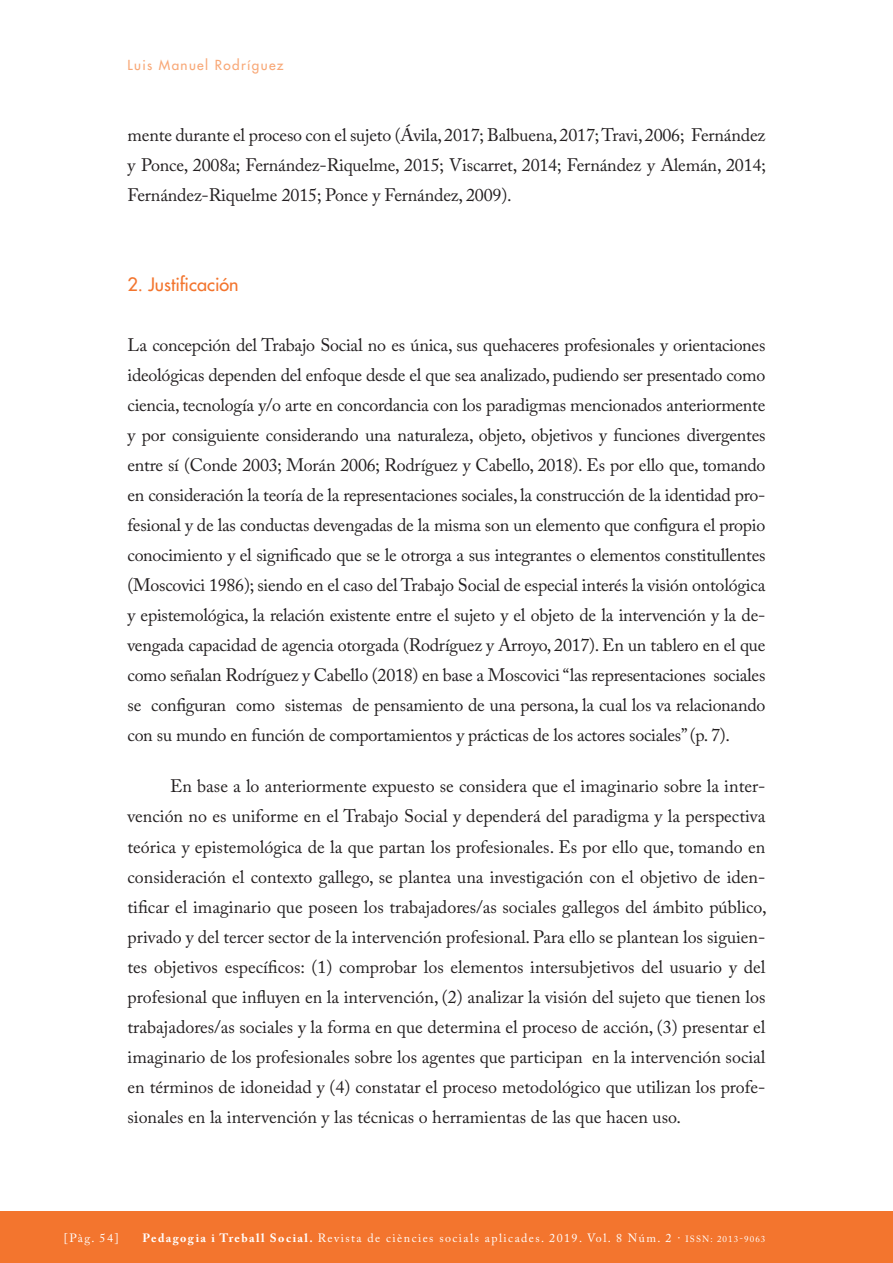
<style>
.page{position:relative;width:893px;height:1263px;background:#fff}
.page>*{position:absolute;margin:0;border:0;box-sizing:border-box;transform-origin:0 0}
.TEXT_COMU{font:18px/30px "Adobe Caslon Pro";letter-spacing:-.01em;color:#231f20;text-align:justify}
.INTERTITOLS{font:18px "Futura";color:#f3752e}
.CAPÇALERA_ESQUERRA{font:13.5px "Futura";letter-spacing:.1em;color:#f8a877}
.t1{font:12px "Adobe Caslon Pro";letter-spacing:.12em;color:#fff}
.s1{font-weight:700}
.s2{font-size:9px}
</style>
<div class="page">
<div style="left:0;top:1212px;width:893px;height:51px;background:#f3752e"></div>
<p class="CAPÇALERA_ESQUERRA" style="left:128px;top:57px;width:158px">Luis Manuel Rodríguez</p>
<p class="TEXT_COMU" style="left:128px;top:120px;width:640px">mente durante el proceso con el sujeto (Ávila, 2017; Balbuena, 2017; Travi, 2006; Fernández y Ponce, 2008a; Fernández-Riquelme, 2015; Viscarret, 2014; Fernández y Alemán, 2014; Fernández-Riquelme 2015; Ponce y Fernández, 2009).</p>
<p class="INTERTITOLS" style="left:128px;top:273px;width:113px">2. Justificación</p>
<p class="TEXT_COMU" style="left:128px;top:330px;width:639px">La concepción del Trabajo Social no es única, sus quehaceres profesionales y orientaciones ideológicas dependen del enfoque desde el que sea analizado, pudiendo ser presentado como ciencia, tecnología y/o arte en concordancia con los paradigmas mencionados anteriormente y por consiguiente considerando una naturaleza, objeto, objetivos y funciones divergentes entre sí (Conde 2003; Morán 2006; Rodríguez y Cabello, 2018). Es por ello que, tomando en consideración la teoría de la representaciones sociales, la construcción de la identidad pro&shy;fesional y de las conductas devengadas de la misma son un elemento que configura el propio conocimiento y el significado que se le otrorga a sus integrantes o elementos constitullentes (Moscovici 1986); siendo en el caso del Trabajo Social de especial interés la visión ontológica y epistemológica, la relación existente entre el sujeto y el objeto de la intervención y la de&shy;vengada capacidad de agencia otorgada (Rodríguez y Arroyo, 2017). En un tablero en el que como señalan Rodríguez y Cabello (2018) en base a Moscovici “las representaciones sociales se configuran como sistemas de pensamiento de una persona, la cual los va relacionando con su mundo en función de comportamientos y prácticas de los actores sociales” (p. 7).</p>
<p class="TEXT_COMU" style="left:128px;top:771px;width:640px;text-indent:43px">En base a lo anteriormente expuesto se considera que el imaginario sobre la inter&shy;vención no es uniforme en el Trabajo Social y dependerá del paradigma y la perspectiva teórica y epistemológica de la que partan los profesionales. Es por ello que, tomando en consideración el contexto gallego, se plantea una investigación con el objetivo de iden&shy;tificar el imaginario que poseen los trabajadores/as sociales gallegos del ámbito público, privado y del tercer sector de la intervención profesional. Para ello se plantean los siguien&shy;tes objetivos específicos: (1) comprobar los elementos intersubjetivos del usuario y del profesional que influyen en la intervención, (2) analizar la visión del sujeto que tienen los trabajadores/as sociales y la forma en que determina el proceso de acción, (3) presentar el imaginario de los profesionales sobre los agentes que participan en la intervención social en términos de idoneidad y (4) constatar el proceso metodológico que utilizan los profe&shy;sionales en la intervención y las técnicas o herramientas de las que hacen uso.</p>
<p class="t1" style="left:64px;top:1231px;width:56px">[Pàg. 54]</p>
<p class="t1" style="left:143px;top:1231px;width:624px"><span class="s1">Pedagogia i Treball Social.</span> Revista de ciències socials aplicades. 2019. Vol. 8 Núm. 2 · <span class="s2">ISSN: 2013-9063</span></p>
</div>
